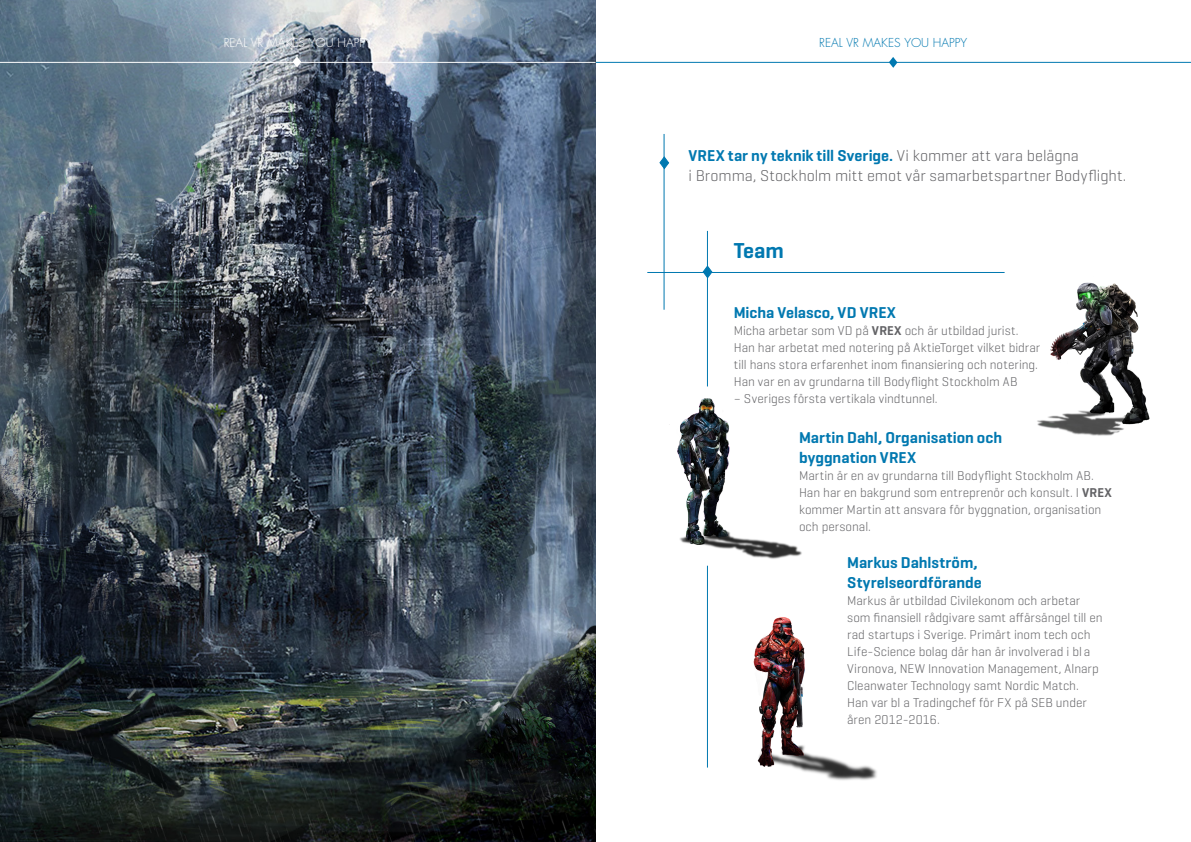
<style>
.page{position:relative;width:1191px;height:842px;background:#fff}
.page>*{position:absolute;margin:0;border:0;box-sizing:border-box;transform-origin:0 0}
.t1{font:600 22px "Geogrotesque";color:#0078b0}
.t2{font:300 16px/20px "Geogrotesque";color:#636366}
.t3{font:600 16px/20px "Geogrotesque";color:#0078b0}
.t4{font:300 13px/17px "Geogrotesque";color:#636366}
.t5{font:300 12px "Futura Std";color:#fff}
.t6{font:300 12px "Futura Std";color:#0078b0}
.s1{font-weight:600;color:#0078b0}
.s2{font-weight:600}
</style>
<div class="page">
<svg style="left:702px;top:266px;width:11px;height:12px"></svg>
<svg style="left:659px;top:155px;width:11px;height:15px"></svg>
<hr style="left:707px;top:231px;width:1px;height:155px;background:#0078b0">
<hr style="left:707px;top:566px;width:1px;height:201px;background:#0078b0">
<hr style="left:663px;top:134px;width:1px;height:176px;background:#0078b0">
<hr style="left:647px;top:272px;width:357px;height:1px;background:#0078b0">
<img style="left:1037px;top:282px;width:113px;height:154px">
<img style="left:669px;top:398px;width:133px;height:168px">
<img style="left:753px;top:617px;width:124px;height:163px">
<hr style="left:595px;top:62px;width:596px;height:1px;background:#0078b0">
<svg style="left:889px;top:57px;width:8px;height:11px"></svg>
<img style="left:0;top:0;width:595px;height:842px">
<hr style="left:0;top:62px;width:595px;height:1px;background:#fff">
<svg style="left:293px;top:56px;width:8px;height:11px"></svg>
<p class="t5" style="left:224px;top:36px;width:150px">REAL VR MAKES YOU HAPPY</p>
<p class="t6" style="left:819px;top:36px;width:150px">REAL VR MAKES YOU HAPPY</p>
<p class="t2" style="left:688px;top:145px;width:439px"><span class="s1">VREX tar ny teknik till Sverige.</span> Vi kommer att vara belägna<br>i Bromma, Stockholm mitt emot vår samarbetspartner Bodyflight.</p>
<p class="t1" style="left:734px;top:237px;width:51px">Team</p>
<p class="t3" style="left:734px;top:303px;width:164px">Micha Velasco, VD VREX</p>
<p class="t4" style="left:734px;top:322px;width:308px">Micha arbetar som VD på <span class="s2">VREX</span> och är utbildad jurist.<br>Han har arbetat med notering på AktieTorget vilket bidrar till hans stora erfarenhet inom finansiering och notering.<br>Han var en av grundarna till Bodyflight Stockholm AB</p>
<p class="t4" style="left:734px;top:390px;width:205px">– Sveriges första vertikala vindtunnel.</p>
<p class="t3" style="left:799px;top:428px;width:204px">Martin Dahl, Organisation och byggnation VREX</p>
<p class="t4" style="left:799px;top:467px;width:314px">Martin är en av grundarna till Bodyflight Stockholm AB.<br>Han har en bakgrund som entreprenör och konsult. I <span class="s2">VREX </span>kommer Martin att ansvara för byggnation, organisation och personal.</p>
<p class="t3" style="left:847px;top:553px;width:136px">Markus Dahlström,<br>Styrelseordförande</p>
<p class="t4" style="left:847px;top:592px;width:257px">Markus är utbildad Civilekonom och arbetar som finansiell rådgivare samt affärsängel till en rad startups i Sverige. Primärt inom tech och Life-Science bolag där han är involverad i bl a Vironova, NEW Innovation Management, Alnarp Cleanwater Technology samt Nordic Match.<br>Han var bl a Tradingchef för FX på SEB under åren 2012-2016.</p>
</div>
